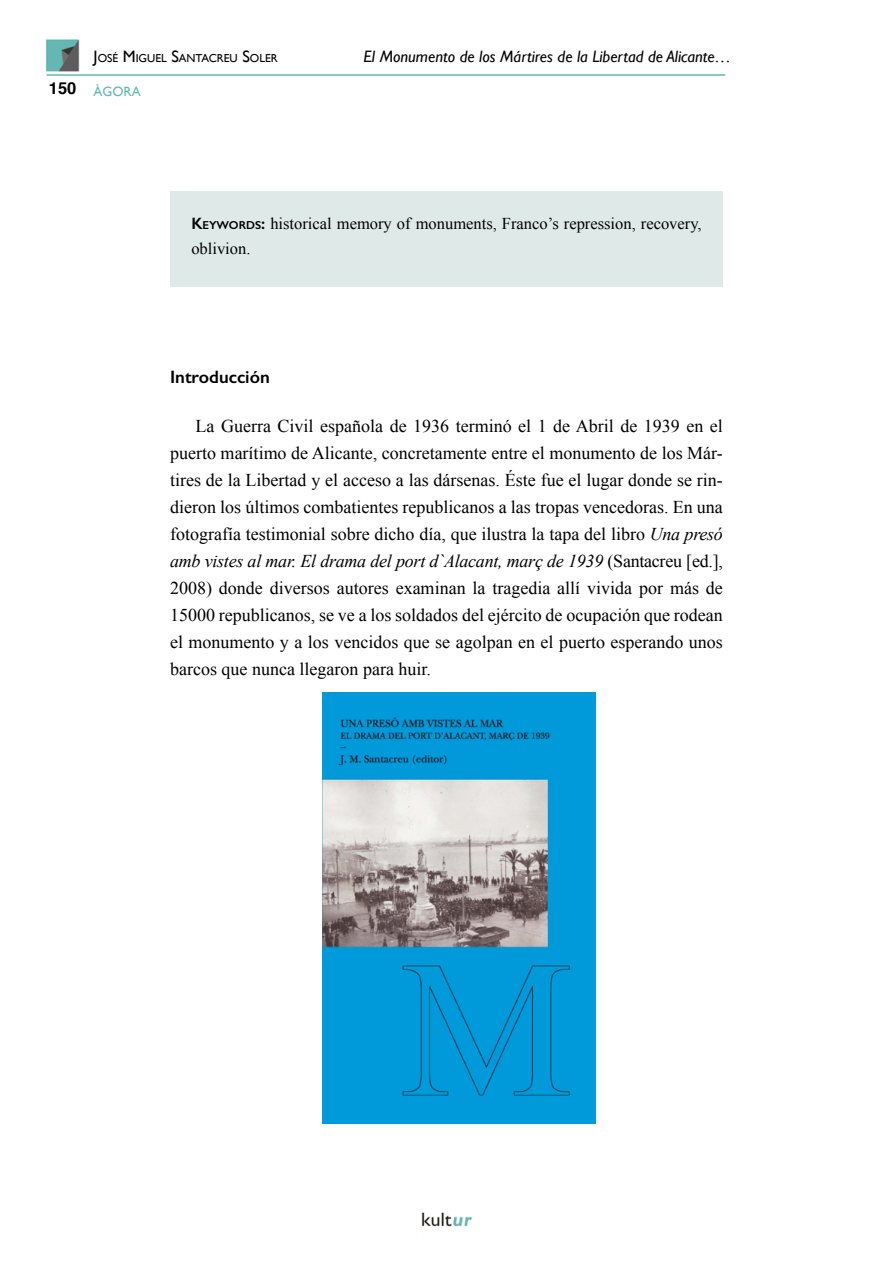
<style>
.page{position:relative;width:893px;height:1263px;background:#fff}
.page>*{position:absolute;margin:0;border:0;box-sizing:border-box;transform-origin:0 0}
.Cuerpo{font:18px/27px "Times New Roman";color:#000;text-align:justify}
.Título_3{font:600 18px "Gill Sans";color:#000}
.Resumen_abstract{font:16.5px/24.8px "Times New Roman";color:#000}
.t1{font:italic 16.5px "Gill Sans";color:#000}
.t2{font:700 16.5px "Helvetica";color:#000}
.t3{font:13.5px "Gill Sans";color:#60b9b4}
.t4{font:11.55px "Gill Sans";color:#000}
.s1{font-size:16.5px}
.s2{font-family:"Gill Sans";font-weight:600}
.s3{font-family:"Gill Sans";font-weight:600;font-size:11.55px}
.s4{font-style:italic}
</style>
<div class="page">
<img style="left:46px;top:39px;width:34px;height:33px">
<img style="left:421px;top:1212px;width:52px;height:15px">
<hr style="left:47px;top:74px;width:678px;height:2px;background:#60b9b4">
<div style="left:170px;top:191px;width:553px;height:96px;background:#dee9e8"></div>
<img style="left:322px;top:692px;width:274px;height:431px">
<p class="t2" style="left:49px;top:75px;width:29px">150</p>
<p class="t4" style="left:94px;top:52px;width:186px"><span class="s1">J</span>OSÉ <span class="s1">M</span>IGUEL <span class="s1">S</span>ANTACREU <span class="s1">S</span>OLER</p>
<p class="t1" style="left:364px;top:47px;width:369px">El Monumento de los Mártires de la Libertad de Alicante…</p>
<p class="t3" style="left:94px;top:83px;width:49px">ÀGORA</p>
<p class="Resumen_abstract" style="left:191px;top:211px;width:512px"><span class="s2">K</span><span class="s3">EYWORDS</span><span class="s2">:</span> historical memory of monuments, Franco’s repression, recovery, oblivion.</p>
<p class="Título_3" style="left:170px;top:366px;width:101px">Introducción</p>
<p class="Cuerpo" style="left:170px;top:412px;width:554px;text-indent:26px">La Guerra Civil española de 1936 terminó el 1 de Abril de 1939 en el puerto marítimo de Alicante, concretamente entre el monumento de los Már&shy;tires de la Libertad y el acceso a las dársenas. Éste fue el lugar donde se rin&shy;dieron los últimos combatientes republicanos a las tropas vencedoras. En una fotografía testimonial sobre dicho día, que ilustra la tapa del libro <span class="s4">Una presó amb vistes al mar. El drama del port d`Alacant, març de 1939</span> (Santacreu [ed.], 2008) donde diversos autores examinan la tragedia allí vivida por más de 15000 republicanos, se ve a los soldados del ejército de ocupación que rodean el monumento y a los vencidos que se agolpan en el puerto esperando unos barcos que nunca llegaron para huir.</p>
</div>
